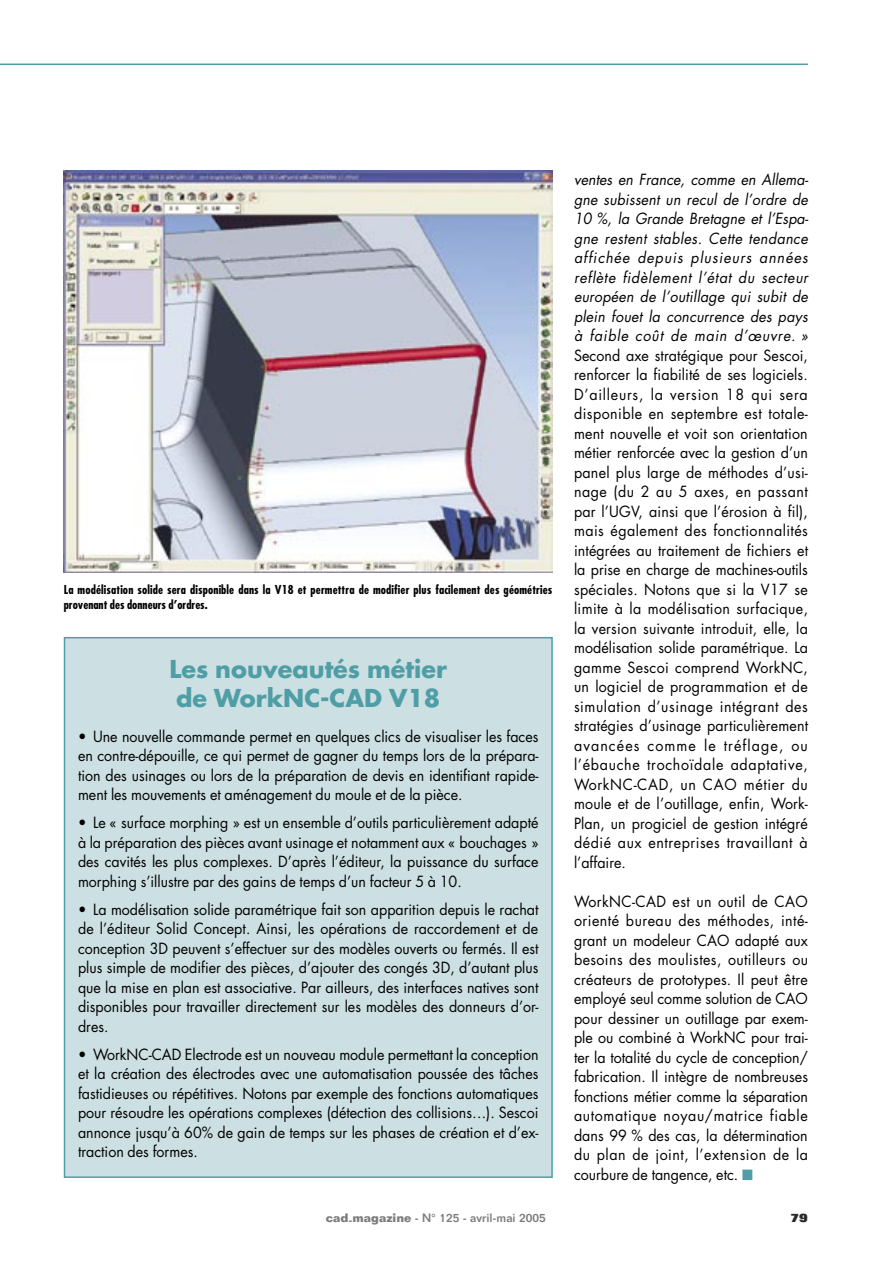
<style>
.page{position:relative;width:893px;height:1263px;background:#fff}
.page>*{position:absolute;margin:0;border:0;box-sizing:border-box;transform-origin:0 0}
.sous_titre{font:700 24px/28.5px "Futura";color:#4f9ea6}
.texte{font:15px/19.5px "Futura";color:#000;text-align:justify;scale:.95 1}
.legende{font:700 condensed 12px/14.4px "Futura";letter-spacing:.01em;color:#000}
.t1{font:500 12px "Folio";color:#7c7c7c}
.t2{font:800 12px "Folio";color:#2a2a2a}
.s1{font-style:italic}
.s2{font-weight:700}
</style>
<div class="page">
<hr style="left:0;top:64px;width:808px;height:1px;background:#4f9ea6">
<div style="left:64px;top:638px;width:488px;height:539px;background:#ccdfe2"></div>
<div style="left:64px;top:637px;width:489px;height:541px;border:2px solid #4f9ea6"></div>
<img style="left:64px;top:170px;width:489px;height:402px">
<p class="legende" style="left:64px;top:582px;width:490px">La modélisation solide sera disponible dans la V18 et permettra de modifier plus facilement des géométries provenant des donneurs d’ordres.</p>
<p class="sous_titre" style="left:169px;top:655px;width:279px">Les nouveautés métier de WorkNC-CAD V18</p>
<p class="texte" style="left:78px;top:727px;width:486px">• Une nouvelle commande permet en quelques clics de visualiser les faces en contre-dépouille, ce qui permet de gagner du temps lors de la prépara&shy;tion des usinages ou lors de la préparation de devis en identifiant rapide&shy;ment les mouvements et aménagement du moule et de la pièce.</p>
<p class="texte" style="left:78px;top:813px;width:486px">• Le « surface morphing » est un ensemble d’outils particulièrement adapté à la préparation des pièces avant usinage et notamment aux « bouchages » des cavités les plus complexes. D’après l’éditeur, la puissance du surface morphing s’illustre par des gains de temps d’un facteur 5 à 10.</p>
<p class="texte" style="left:78px;top:900px;width:486px">• La modélisation solide paramétrique fait son apparition depuis le rachat de l’éditeur Solid Concept. Ainsi, les opérations de raccordement et de conception 3D peuvent s’effectuer sur des modèles ouverts ou fermés. Il est plus simple de modifier des pièces, d’ajouter des congés 3D, d’autant plus que la mise en plan est associative. Par ailleurs, des interfaces natives sont disponibles pour travailler directement sur les modèles des donneurs d’or&shy;dres.</p>
<p class="texte" style="left:78px;top:1045px;width:486px">• WorkNC-CAD Electrode est un nouveau module permettant la conception et la création des électrodes avec une automatisation poussée des tâches fastidieuses ou répétitives. Notons par exemple des fonctions automatiques pour résoudre les opérations complexes (détection des collisions…). Sescoi annonce jusqu’à 60% de gain de temps sur les phases de création et d’ex&shy;traction des formes.</p>
<p class="texte" style="left:574px;top:170px;width:248px"><span class="s1">ventes en France, comme en Allema&shy;gne subissent un recul de l’ordre de 10 %, la Grande Bretagne et l’Espa&shy;gne restent stables. Cette tendance affichée depuis plusieurs années reflète fidèlement l’état du secteur européen de l’outillage qui subit de plein fouet la concurrence des pays à faible coût de main d’œuvre. » </span>Second axe stratégique pour Sescoi, renforcer la fiabilité de ses logiciels.<br>D’ailleurs, la version 18 qui sera disponible en septembre est totale&shy;ment nouvelle et voit son orientation métier renforcée avec la gestion d’un panel plus large de méthodes d’usi&shy;nage (du 2 au 5 axes, en passant par l’UGV, ainsi que l’érosion à fil), mais également des fonctionnalités intégrées au traitement de fichiers et la prise en charge de machines-outils spéciales. Notons que si la V17 se limite à la modélisation surfacique, la version suivante introduit, elle, la modélisation solide paramétrique. La gamme Sescoi comprend WorkNC, un logiciel de programmation et de simulation d’usinage intégrant des stratégies d’usinage particulièrement avancées comme le tréflage, ou l’ébauche trochoïdale adaptative, WorkNC-CAD, un CAO métier du moule et de l’outillage, enfin, Work-Plan, un progiciel de gestion intégré dédié aux entreprises travaillant à l’affaire.</p>
<p class="texte" style="left:574px;top:891px;width:248px">WorkNC-CAD est un outil de CAO orienté bureau des méthodes, inté&shy;grant un modeleur CAO adapté aux besoins des moulistes, outilleurs ou créateurs de prototypes. Il peut être employé seul comme solution de CAO pour dessiner un outillage par exem&shy;ple ou combiné à WorkNC pour trai&shy;ter la totalité du cycle de conception/ fabrication. Il intègre de nombreuses fonctions métier comme la séparation automatique noyau/matrice fiable dans 99 % des cas, la détermination du plan de joint, l’extension de la courbure de tangence, etc.</p>
<p class="t1" style="left:326px;top:1210px;width:221px"><span class="s2">cad-magazine</span> - N° 125 - avril-mai 2005</p>
<p class="t2" style="left:791px;top:1210px;width:19px">79</p>
</div>
